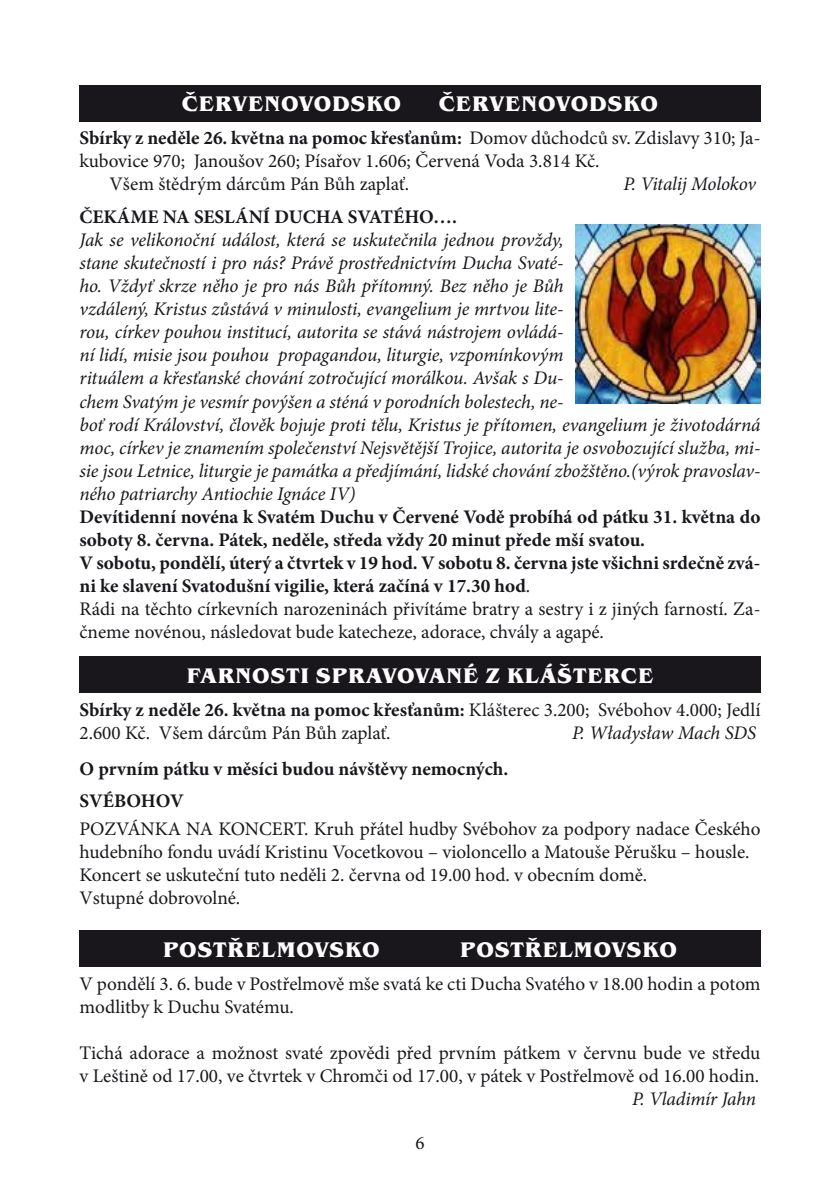
<style>
.page{position:relative;width:840px;height:1191px;background:#fff}
.page>*{position:absolute;margin:0;border:0;box-sizing:border-box;transform-origin:0 0}
.t1{font:700 21.8px "Benguiat Itc TOT";letter-spacing:.045em;color:#fff}
.t2{font:italic 19.2px/23px "Minion Pro";letter-spacing:-.01em;color:#1a171c}
.t3{font:19.2px/23px "Minion Pro";color:#1a171c}
.t4{font:700 19.2px/23px "Minion Pro";color:#1a171c}
.t5{font:19px "Minion Pro";color:#1a171c}
.s1{font-weight:400}
.s2{font-weight:700}
</style>
<div class="page">
<div style="left:79px;top:85px;width:681px;height:36px;background:#1a171c"></div>
<div style="left:79px;top:656px;width:681px;height:36px;background:#1a171c"></div>
<div style="left:79px;top:930px;width:681px;height:37px;background:#1a171c"></div>
<img style="left:575px;top:224px;width:185px;height:180px">
<p class="t1" style="left:182px;top:91px;width:221px">ČERVENOVODSKO</p>
<p class="t1" style="left:438px;top:91px;width:221px">ČERVENOVODSKO</p>
<p class="t4" style="left:79px;top:126px;width:682px">Sbírky z neděle 26. května na pomoc křesťanům: <span class="s1">Domov důchodců sv. Zdislavy 310; Ja-</span></p>
<p class="t3" style="left:79px;top:150px;width:521px">kubovice 970; Janoušov 260; Písařov 1.606; Červená Voda 3.814 Kč.</p>
<p class="t3" style="left:109px;top:173px;width:301px">Všem štědrým dárcům Pán Bůh zaplať.</p>
<p class="t2" style="left:623px;top:173px;width:134px">P. Vitalij Molokov</p>
<p class="t4" style="left:79px;top:205px;width:379px">ČEKÁME NA SESLÁNÍ DUCHA SVATÉHO….</p>
<p class="t2" style="left:79px;top:228px;width:682px">Jak se velikonoční událost, která se uskutečnila jednou provždy,<br>stane skutečností i pro nás? Právě prostřednictvím Ducha Svaté-<br>ho. Vždyť skrze něho je pro nás Bůh přítomný. Bez něho je Bůh<br>vzdálený, Kristus zůstává v minulosti, evangelium je mrtvou lite-<br>rou, církev pouhou institucí, autorita se stává nástrojem ovládá-<br>ní lidí, misie jsou pouhou propagandou, liturgie, vzpomínkovým<br>rituálem a křesťanské chování zotročující morálkou. Avšak s Du-<br>chem Svatým je vesmír povýšen a sténá v porodních bolestech, ne-<br>boť rodí Království, člověk bojuje proti tělu, Kristus je přítomen, evangelium je životodárná moc, církev je znamením společenství Nejsvětější Trojice, autorita je osvobozující služba, mi&shy;sie jsou Letnice, liturgie je památka a předjímání, lidské chování zbožštěno.(výrok pravoslav&shy;ného patriarchy Antiochie Ignáce IV)</p>
<p class="t4" style="left:79px;top:505px;width:682px">Devítidenní novéna k Svatém Duchu v Červené Vodě probíhá od pátku 31. května do soboty 8. června. Pátek, neděle, středa vždy 20 minut přede mší svatou.<br>V sobotu, pondělí, úterý a čtvrtek v 19 hod. V sobotu 8. června jste všichni srdečně zvá&shy;ni ke slavení Svatodušní vigilie, která začíná v 17.30 hod<span class="s1">.<br>Rádi na těchto církevních narozeninách přivítáme bratry a sestry i z jiných farností. Za&shy;čneme novénou, následovat bude katecheze, adorace, chvály a agapé.</span></p>
<p class="t1" style="left:187px;top:662px;width:467px">FARNOSTI SPRAVOVANÉ Z KLÁŠTERCE</p>
<p class="t3" style="left:79px;top:698px;width:682px"><span class="s2">Sbírky z neděle 26. května na pomoc křesťanům:</span> Klášterec 3.200; Svébohov 4.000; Jedlí<br>2.600 Kč. Všem dárcům Pán Bůh zaplať.</p>
<p class="t2" style="left:571px;top:721px;width:185px">P. Władysław Mach SDS</p>
<p class="t4" style="left:79px;top:752px;width:430px;line-height:32px">O prvním pátku v měsíci budou návštěvy nemocných.<br>SVÉBOHOV</p>
<p class="t3" style="left:79px;top:817px;width:682px">POZVÁNKA NA KONCERT. Kruh přátel hudby Svébohov za podpory nadace Českého hudebního fondu uvádí Kristinu Vocetkovou – violoncello a Matouše Pěrušku – housle.<br>Koncert se uskuteční tuto neděli 2. června od 19.00 hod. v obecním domě.<br>Vstupné dobrovolné.</p>
<p class="t1" style="left:163px;top:937px;width:218px">POSTŘELMOVSKO</p>
<p class="t1" style="left:460px;top:937px;width:218px">POSTŘELMOVSKO</p>
<p class="t3" style="left:79px;top:972px;width:682px">V pondělí 3. 6. bude v Postřelmově mše svatá ke cti Ducha Svatého v 18.00 hodin a potom modlitby k Duchu Svatému.</p>
<p class="t3" style="left:79px;top:1041px;width:682px">Tichá adorace a možnost svaté zpovědi před prvním pátkem v červnu bude ve středu v Leštině od 17.00, ve čtvrtek v Chromči od 17.00, v pátek v Postřelmově od 16.00 hodin.</p>
<p class="t2" style="left:631px;top:1087px;width:125px">P. Vladimír Jahn</p>
<p class="t5" style="left:415px;top:1130px;width:11px">6</p>
</div>
